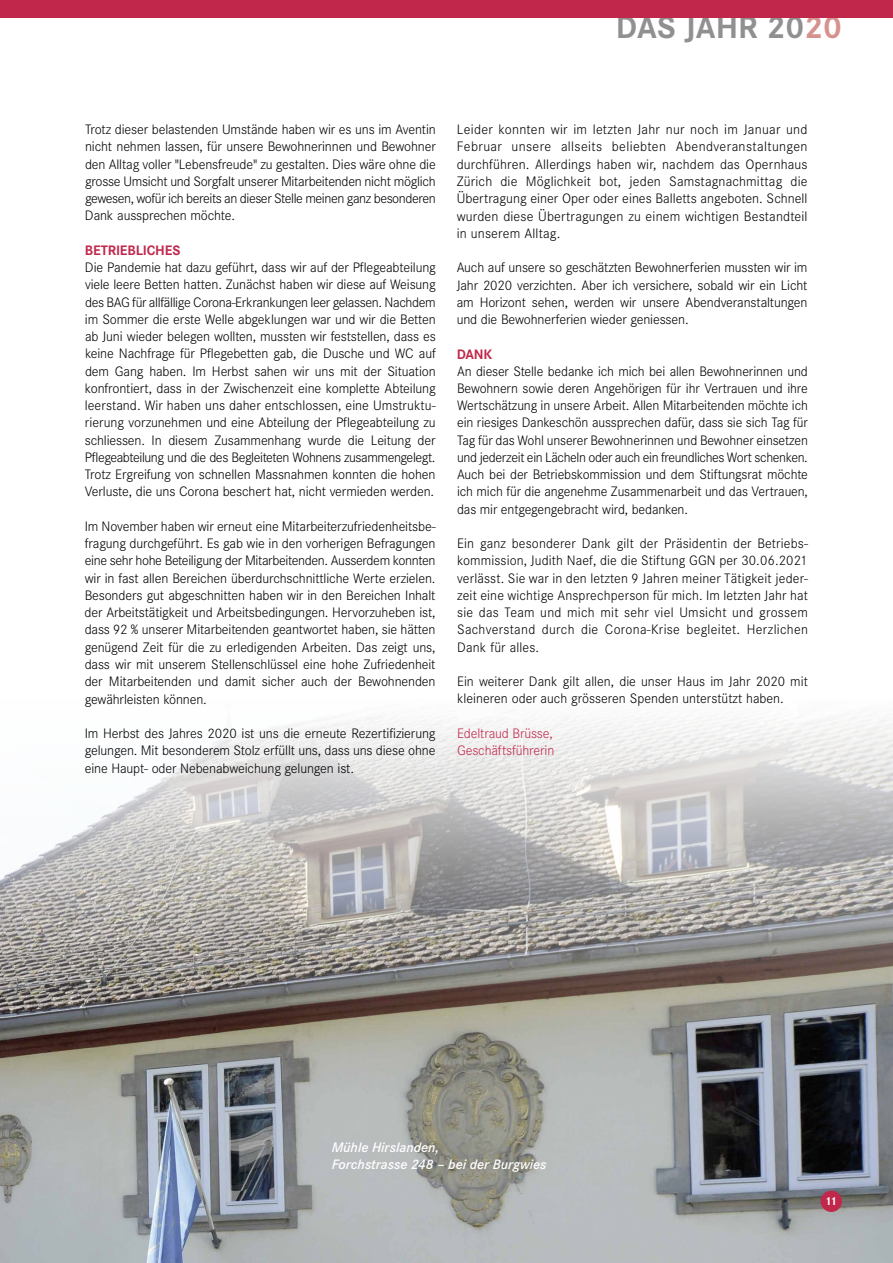
<style>
.page{position:relative;width:893px;height:1263px;background:#fff}
.page>*{position:absolute;margin:0;border:0;box-sizing:border-box;transform-origin:0 0}
.t1{font:700 33px "Corporate S";color:#8f908f}
.t2{font:300 14.25px/17.2px "Corporate S";letter-spacing:-.01em;color:#000;text-align:justify}
.t3{font:italic 600 14.25px/17.2px "Corporate S";color:#fff}
.t4{font:300 14.25px/17.2px "Corporate S";letter-spacing:-.01em;color:#c1274b}
.t5{font:700 14.25px "Corporate S";letter-spacing:-.01em;color:#c1274b}
.t6{font:700 12px "Corporate S";color:#fff}
.s1{color:#d6928e}
</style>
<div class="page">
<img style="left:0;top:717px;width:893px;height:546px">
<div style="left:0;top:0;width:893px;height:17px;background:#c1274b"></div>
<div style="left:821px;top:1191px;width:21px;height:21px;background:#c1274b;border-radius:50%"></div>
<h1 class="t1" style="left:616px;top:8px;width:228px">DAS JAHR 20<span class="s1">20</span></h1>
<p class="t2" style="left:85px;top:121px;width:352px">Trotz dieser belastenden Umstände haben wir es uns im Aventin nicht nehmen lassen, für unsere Bewohnerinnen und Bewohner den Alltag voller "Lebensfreude" zu gestalten. Dies wäre ohne die grosse Umsicht und Sorgfalt unserer Mitarbeitenden nicht möglich gewesen, wofür ich bereits an dieser Stelle meinen ganz besonderen Dank aussprechen möchte.</p>
<p class="t5" style="left:85px;top:242px;width:97px">BETRIEBLICHES</p>
<p class="t2" style="left:85px;top:259px;width:353px">Die Pandemie hat dazu geführt, dass wir auf der Pflegeabteilung viele leere Betten hatten. Zunächst haben wir diese auf Weisung des BAG für allfällige Corona-Erkrankungen leer gelassen. Nachdem im Sommer die erste Welle abgeklungen war und wir die Betten ab Juni wieder belegen wollten, mussten wir feststellen, dass es keine Nachfrage für Pflegebetten gab, die Dusche und WC auf dem Gang haben. Im Herbst sahen wir uns mit der Situation konfrontiert, dass in der Zwischenzeit eine komplette Abteilung leerstand. Wir haben uns daher entschlossen, eine Umstruktu&shy;rierung vorzunehmen und eine Abteilung der Pflegeabteilung zu schliessen. In diesem Zusammenhang wurde die Leitung der Pflegeabteilung und die des Begleiteten Wohnens zusammengelegt.<br>Trotz Ergreifung von schnellen Massnahmen konnten die hohen Verluste, die uns Corona beschert hat, nicht vermieden werden.</p>
<p class="t2" style="left:85px;top:518px;width:352px">Im November haben wir erneut eine Mitarbeiterzufriedenheitsbe&shy;fragung durchgeführt. Es gab wie in den vorherigen Befragungen eine sehr hohe Beteiligung der Mitarbeitenden. Ausserdem konnten wir in fast allen Bereichen überdurchschnittliche Werte erzielen.<br>Besonders gut abgeschnitten haben wir in den Bereichen Inhalt der Arbeitstätigkeit und Arbeitsbedingungen. Hervorzuheben ist, dass 92 % unserer Mitarbeitenden geantwortet haben, sie hätten genügend Zeit für die zu erledigenden Arbeiten. Das zeigt uns, dass wir mit unserem Stellenschlüssel eine hohe Zufriedenheit der Mitarbeitenden und damit sicher auch der Bewohnenden gewährleisten können.</p>
<p class="t2" style="left:85px;top:725px;width:352px">Im Herbst des Jahres 2020 ist uns die erneute Rezertifizierung gelungen. Mit besonderem Stolz erfüllt uns, dass uns diese ohne eine Haupt- oder Nebenabweichung gelungen ist.</p>
<p class="t2" style="left:457px;top:121px;width:352px">Leider konnten wir im letzten Jahr nur noch im Januar und Februar unsere allseits beliebten Abendveranstaltungen durchführen. Allerdings haben wir, nachdem das Opernhaus Zürich die Möglichkeit bot, jeden Samstagnachmittag die Übertragung einer Oper oder eines Balletts angeboten. Schnell wurden diese Übertragungen zu einem wichtigen Bestandteil in unserem Alltag.</p>
<p class="t2" style="left:457px;top:259px;width:352px">Auch auf unsere so geschätzten Bewohnerferien mussten wir im Jahr 2020 verzichten. Aber ich versichere, sobald wir ein Licht am Horizont sehen, werden wir unsere Abendveranstaltungen und die Bewohnerferien wieder geniessen.</p>
<p class="t5" style="left:457px;top:346px;width:37px">DANK</p>
<p class="t2" style="left:457px;top:362px;width:352px">An dieser Stelle bedanke ich mich bei allen Bewohnerinnen und Bewohnern sowie deren Angehörigen für ihr Vertrauen und ihre Wertschätzung in unsere Arbeit. Allen Mitarbeitenden möchte ich ein riesiges Dankeschön aussprechen dafür, dass sie sich Tag für Tag für das Wohl unserer Bewohnerinnen und Bewohner einsetzen und jederzeit ein Lächeln oder auch ein freundliches Wort schenken.<br>Auch bei der Betriebskommission und dem Stiftungsrat möchte ich mich für die angenehme Zusammenarbeit und das Vertrauen, das mir entgegengebracht wird, bedanken.</p>
<p class="t2" style="left:457px;top:535px;width:352px">Ein ganz besonderer Dank gilt der Präsidentin der Betriebs&shy;kommission, Judith Naef, die die Stiftung GGN per 30.06.2021 verlässt. Sie war in den letzten 9 Jahren meiner Tätigkeit jeder&shy;zeit eine wichtige Ansprechperson für mich. Im letzten Jahr hat sie das Team und mich mit sehr viel Umsicht und grossem Sachverstand durch die Corona-Krise begleitet. Herzlichen Dank für alles.</p>
<p class="t2" style="left:457px;top:673px;width:352px">Ein weiterer Dank gilt allen, die unser Haus im Jahr 2020 mit kleineren oder auch grösseren Spenden unterstützt haben.</p>
<p class="t4" style="left:457px;top:725px;width:99px">Edeltraud Brüsse,<br>Geschäftsführerin</p>
<p class="t3" style="left:332px;top:1139px;width:216px">Mühle Hirslanden,<br>Forchstrasse 248 – bei der Burgwies</p>
<p class="t6" style="left:825px;top:1194px;width:14px">11</p>
</div>
